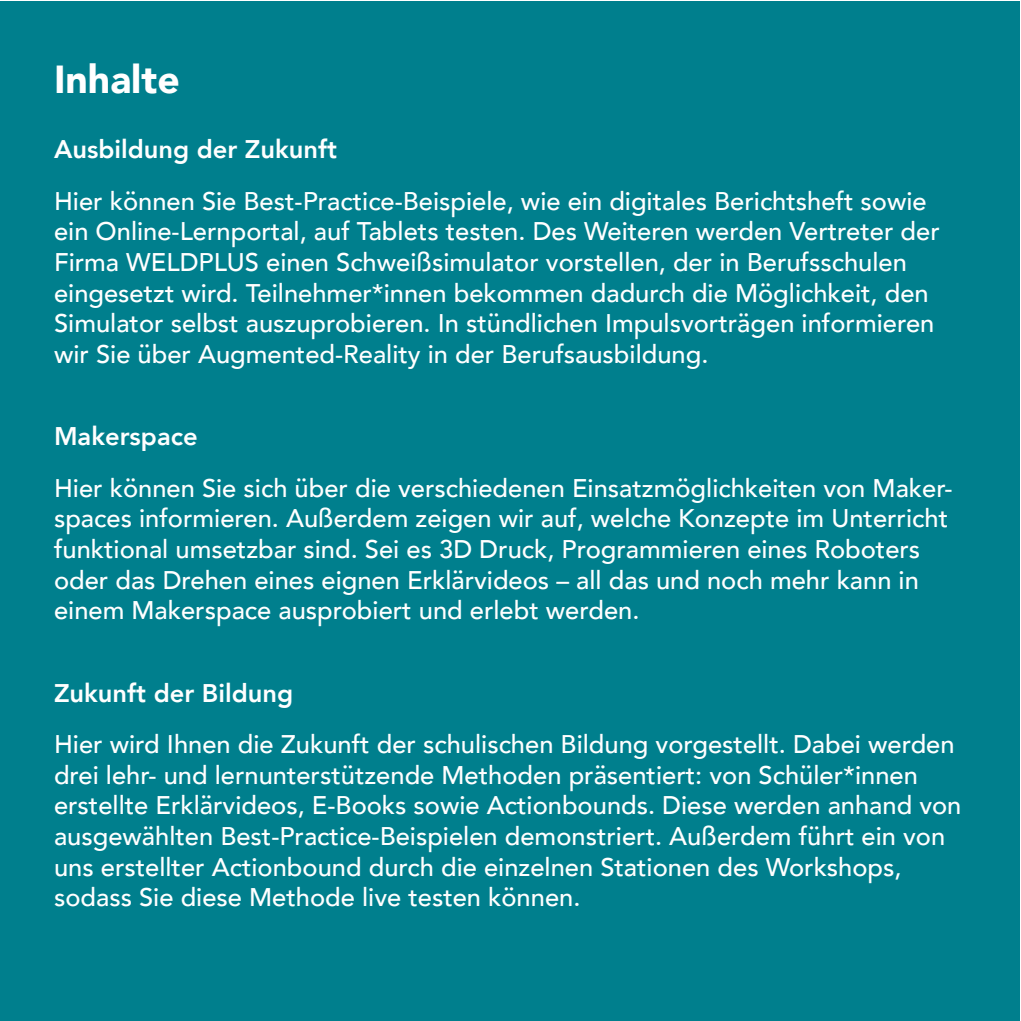
<style>
.page{position:relative;width:1021px;height:1021px;background:#fff}
.page>*{position:absolute;margin:0;border:0;box-sizing:border-box;transform-origin:0 0}
.t1{font:900 39px "Avenir";color:#fff}
.t2{font:500 25.5px/30.6px "Avenir";color:#fff}
.t3{font:800 25.5px "Avenir";color:#fff}
</style>
<div class="page">
<div style="left:1px;top:1px;width:1019px;height:1019px;background:#007f8d"></div>
<h1 class="t1" style="left:54px;top:46px;width:127px">Inhalte</h1>
<p class="t3" style="left:54px;top:129px;width:284px">Ausbildung der Zukunft</p>
<p class="t2" style="left:54px;top:184px;width:887px">Hier können Sie Best-Practice-Beispiele, wie ein digitales Berichtsheft sowie ein Online-Lernportal, auf Tablets testen. Des Weiteren werden Vertreter der Firma WELDPLUS einen Schweißsimulator vorstellen, der in Berufsschulen eingesetzt wird. Teilnehmer*innen bekommen dadurch die Möglichkeit, den Simulator selbst auszuprobieren. In stündlichen Impulsvorträgen informieren wir Sie über Augmented-Reality in der Berufsausbildung.</p>
<p class="t3" style="left:54px;top:416px;width:145px">Makerspace</p>
<p class="t2" style="left:54px;top:471px;width:899px">Hier können Sie sich über die verschiedenen Einsatzmöglichkeiten von Maker&shy;spaces informieren. Außerdem zeigen wir auf, welche Konzepte im Unterricht funktional umsetzbar sind. Sei es 3D Druck, Programmieren eines Roboters oder das Drehen eines eignen Erklärvideos – all das und noch mehr kann in einem Makerspace ausprobiert und erlebt werden.</p>
<p class="t3" style="left:54px;top:672px;width:240px">Zukunft der Bildung</p>
<p class="t2" style="left:54px;top:727px;width:909px">Hier wird Ihnen die Zukunft der schulischen Bildung vorgestellt. Dabei werden drei lehr- und lernunterstützende Methoden präsentiert: von Schüler*innen erstellte Erklärvideos, E-Books sowie Actionbounds. Diese werden anhand von ausgewählten Best-Practice-Beispielen demonstriert. Außerdem führt ein von uns erstellter Actionbound durch die einzelnen Stationen des Workshops, sodass Sie diese Methode live testen können.</p>
</div>
